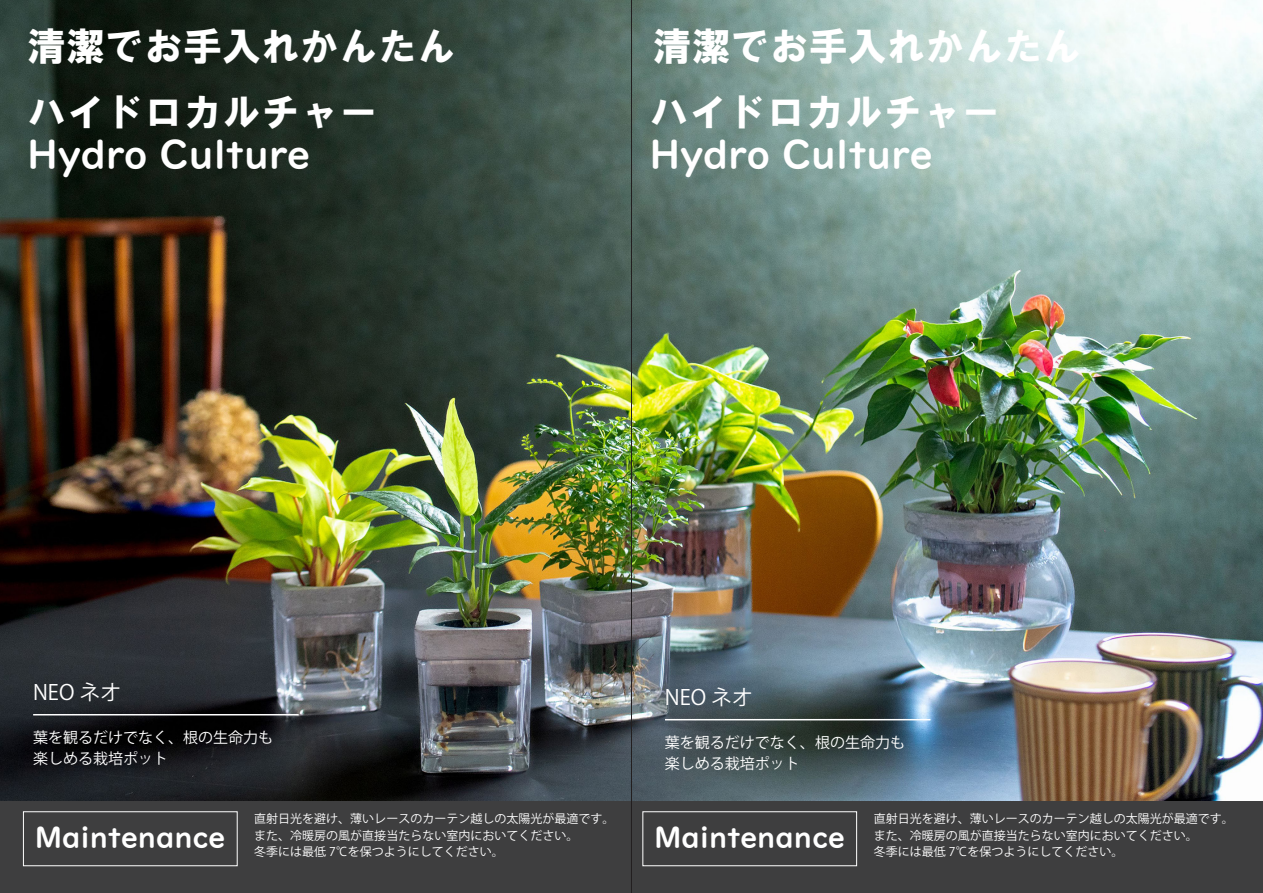
<style>
.page{position:relative;width:1263px;height:893px;background:#fff}
.page>*{position:absolute;margin:0;border:0;box-sizing:border-box;transform-origin:0 0}
.t1{font:39px "HG Soei Kakugothic UB";color:#fff}
.t2{font:39px "UD Digi Kyokasho NP B";color:#fff}
.t3{font:28.5px "UD Digi Kyokasho NP B";color:#fff}
.t4{font:21px "Koz Go Pr 6 N";color:#fff}
.t5{font:15px/21px "Koz Go Pr 6 N";color:#fff}
.t6{font:12px/16.5px "Koz Go Pr 6 N";color:#fff}
</style>
<div class="page">
<img style="left:0;top:0;width:1263px;height:801px">
<div style="left:0;top:801px;width:1263px;height:92px;background:#3e3e3f"></div>
<hr style="left:33px;top:714px;width:266px;height:1px;background:#fff">
<div style="left:23px;top:811px;width:214px;height:55px;border:1px solid #fff"></div>
<div style="left:643px;top:811px;width:214px;height:55px;border:1px solid #fff"></div>
<hr style="left:665px;top:719px;width:265px;height:1px;background:#fff">
<hr style="left:631px;top:0;width:1px;height:893px;background:#231f20">
<h1 class="t1" style="left:27px;top:27px;width:430px">清潔でお手入れかんたん</h1>
<h1 class="t1" style="left:27px;top:93px;width:352px">ハイドロカルチャー</h1>
<h1 class="t2" style="left:27px;top:132px;width:285px">Hydro Culture</h1>
<h1 class="t1" style="left:653px;top:27px;width:430px">清潔でお手入れかんたん</h1>
<h1 class="t1" style="left:650px;top:93px;width:352px">ハイドロカルチャー</h1>
<h1 class="t2" style="left:650px;top:132px;width:285px">Hydro Culture</h1>
<h3 class="t4" style="left:33px;top:680px;width:90px">NEO ネオ</h3>
<h3 class="t4" style="left:665px;top:685px;width:90px">NEO ネオ</h3>
<p class="t5" style="left:33px;top:727px;width:241px">葉を観るだけでなく、根の生命力も楽しめる栽培ポット</p>
<p class="t5" style="left:665px;top:732px;width:241px">葉を観るだけでなく、根の生命力も楽しめる栽培ポット</p>
<h2 class="t3" style="left:35px;top:820px;width:192px">Maintenance</h2>
<p class="t6" style="left:254px;top:811px;width:362px">直射日光を避け、薄いレースのカーテン越しの太陽光が最適です。また、冷暖房の風が直接当たらない室内においてください。<br>冬季には最低 7℃を保つようにしてください。</p>
<h2 class="t3" style="left:654px;top:820px;width:192px">Maintenance</h2>
<p class="t6" style="left:874px;top:811px;width:361px">直射日光を避け、薄いレースのカーテン越しの太陽光が最適です。また、冷暖房の風が直接当たらない室内においてください。<br>冬季には最低 7℃を保つようにしてください。</p>
</div>
